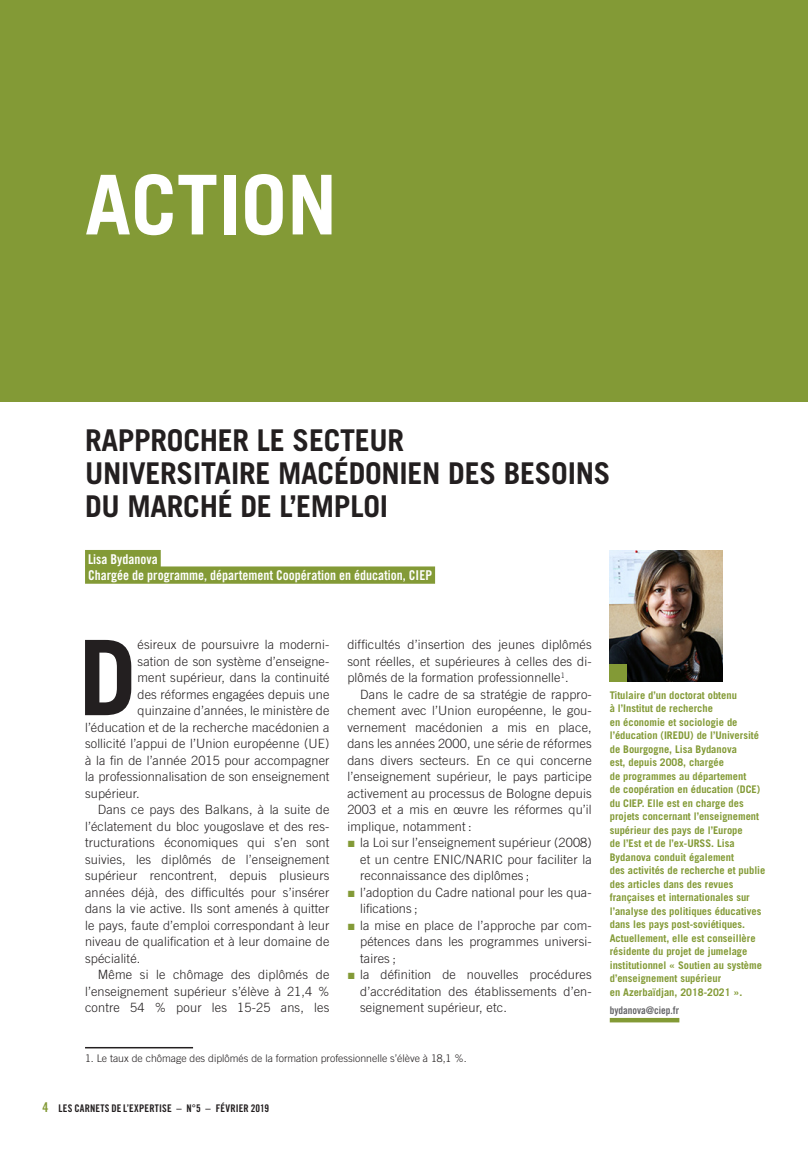
<style>
.page{position:relative;width:808px;height:1149px;background:#fff}
.page>*{position:absolute;margin:0;border:0;box-sizing:border-box;transform-origin:0 0}
.TexteLettrine{font:700 104.1px "Trade Gothic";color:#231f20}
.TitrePartie{font:700 82.5px "Trade Gothic";color:#fff}
.T2{font:700 30px/33px "Trade Gothic";letter-spacing:-.01em;color:#231f20}
.Auteur_FiletCouleur{font:13.5px/16.5px "Trade Gothic Bold Cond Twenty";color:#fff}
.Texte{font:300 12.75px/16.5px "Trade Gothic";letter-spacing:.01em;color:#231f20;text-align:justify}
.TexteLettrine-2{font:300 12.75px "Trade Gothic";letter-spacing:.01em;color:#231f20}
.TexteEncadré_auteur{font:700 10.5px/13.5px "Trade Gothic";color:#839a36}
.TexteNotes{font:300 10.5px "Trade Gothic";color:#231f20}
.t1{font:10.5px "Trade Gothic Bold Cond Twenty";letter-spacing:.015em;color:#231f20}
.TexteMail{font:10.5px "Trade Gothic Bold Cond Twenty";color:#636366}
.s1{color:#839a36}
.s2{font-size:13.5px;color:#839a36}
</style>
<div class="page">
<div style="left:0;top:0;width:808px;height:401px;background:#839a36"></div>
<div style="left:610px;top:1017px;width:69px;height:5px;background:#839a36"></div>
<img style="left:610px;top:550px;width:113px;height:131px">
<div style="left:610px;top:664px;width:17px;height:17px;background:#839a36"></div>
<div style="left:85px;top:550px;width:76px;height:17px;background:#839a36"></div>
<div style="left:85px;top:566px;width:350px;height:17px;background:#839a36"></div>
<hr style="left:85px;top:1046px;width:108px;height:2px;background:#231f20">
<p class="TitrePartie" style="left:85px;top:154px;width:254px">ACTION</p>
<p class="T2" style="left:85px;top:423px;width:527px">RAPPROCHER LE SECTEUR<br>UNIVERSITAIRE MACÉDONIEN DES BESOINS<br>DU MARCHÉ DE L’EMPLOI</p>
<p class="Auteur_FiletCouleur" style="left:88px;top:550px;width:346px">Lisa Bydanova<br>Chargée de programme, département Coopération en éducation, CIEP</p>
<p class="TexteLettrine" style="left:79px;top:613px;width:59px">D</p>
<p class="TexteLettrine-2" style="left:138px;top:636px;width:193px">ésireux de poursuivre la moderni-</p>
<p class="TexteLettrine-2" style="left:138px;top:653px;width:193px">sation de son système d’enseigne-</p>
<p class="TexteLettrine-2" style="left:138px;top:669px;width:193px">ment supérieur, dans la continuité</p>
<p class="TexteLettrine-2" style="left:138px;top:686px;width:193px">des réformes engagées depuis une</p>
<p class="TexteLettrine-2" style="left:138px;top:702px;width:193px">quinzaine d’années, le ministère de</p>
<p class="TexteLettrine-2" style="left:85px;top:719px;width:246px">l’éducation et de la recherche macédonien a</p>
<p class="TexteLettrine-2" style="left:85px;top:735px;width:246px">sollicité l’appui de l’Union européenne (UE)</p>
<p class="TexteLettrine-2" style="left:85px;top:752px;width:246px">à la fin de l’année 2015 pour accompagner</p>
<p class="TexteLettrine-2" style="left:85px;top:768px;width:246px">la professionnalisation de son enseignement</p>
<p class="TexteLettrine-2" style="left:85px;top:785px;width:56px">supérieur.</p>
<p class="Texte" style="left:85px;top:801px;width:246px;text-indent:13px">Dans ce pays des Balkans, à la suite de l’éclatement du bloc yougoslave et des res&shy;tructurations économiques qui s’en sont suivies, les diplômés de l’enseignement supérieur rencontrent, depuis plusieurs années déjà, des difficultés pour s’insérer dans la vie active. Ils sont amenés à quitter le pays, faute d’emploi correspondant à leur niveau de qualification et à leur domaine de spécialité.</p>
<p class="Texte" style="left:85px;top:966px;width:246px;text-indent:13px">Même si le chômage des diplômés de l’enseignement supérieur s’élève à 21,4 % contre 54 % pour les 15-25 ans, les</p>
<p class="Texte" style="left:347px;top:636px;width:246px">difficultés d’insertion des jeunes diplômés sont réelles, et supérieures à celles des di&shy;plômés de la formation professionnelle<sup>1</sup>.</p>
<p class="Texte" style="left:347px;top:685px;width:246px;text-indent:13px">Dans le cadre de sa stratégie de rappro&shy;chement avec l’Union européenne, le gou&shy;vernement macédonien a mis en place, dans les années 2000, une série de réformes dans divers secteurs. En ce qui concerne l’enseignement supérieur, le pays participe activement au processus de Bologne depuis 2003 et a mis en œuvre les réformes qu’il implique, notamment :</p>
<p class="Texte" style="left:360px;top:834px;width:233px;text-indent:-13px"><span class="s1">■</span> la Loi sur l’enseignement supérieur (2008) et un centre ENIC/NARIC pour faciliter la reconnaissance des diplômes ;</p>
<p class="Texte" style="left:360px;top:883px;width:233px;text-indent:-13px"><span class="s1">■</span> l’adoption du Cadre national pour les qua&shy;lifications ;</p>
<p class="Texte" style="left:360px;top:916px;width:233px;text-indent:-13px"><span class="s1">■</span> la mise en place de l’approche par com&shy;pétences dans les programmes universi&shy;taires ;</p>
<p class="Texte" style="left:360px;top:966px;width:233px;text-indent:-13px"><span class="s1">■</span> la définition de nouvelles procédures d’accréditation des établissements d’en&shy;seignement supérieur, etc.</p>
<p class="TexteNotes" style="left:85px;top:1051px;width:383px">1. Le taux de chômage des diplômés de la formation professionnelle s’élève à 18,1 %.</p>
<p class="t1" style="left:43px;top:1100px;width:228px"><span class="s2">4</span> LES CARNETS DE L’EXPERTISE – N°5 – FÉVRIER 2019</p>
<p class="TexteEncadré_auteur" style="left:610px;top:687px;width:157px">Titulaire d’un doctorat obtenu<br>à l’Institut de recherche<br>en économie et sociologie de l’éducation (IREDU) de l’Université de Bourgogne, Lisa Bydanova<br>est, depuis 2008, chargée<br>de programmes au département<br>de coopération en éducation (DCE) du CIEP. Elle est en charge des projets concernant l’enseignement supérieur des pays de l’Europe<br>de l’Est et de l’ex-URSS. Lisa<br>Bydanova conduit également<br>des activités de recherche et publie des articles dans des revues françaises et internationales sur l’analyse des politiques éducatives dans les pays post-soviétiques.<br>Actuellement, elle est conseillère résidente du projet de jumelage institutionnel « Soutien au système d’enseignement supérieur<br>en Azerbaïdjan, 2018-2021 ».</p>
<p class="TexteMail" style="left:610px;top:1003px;width:71px">bydanova@ciep.fr</p>
</div>
